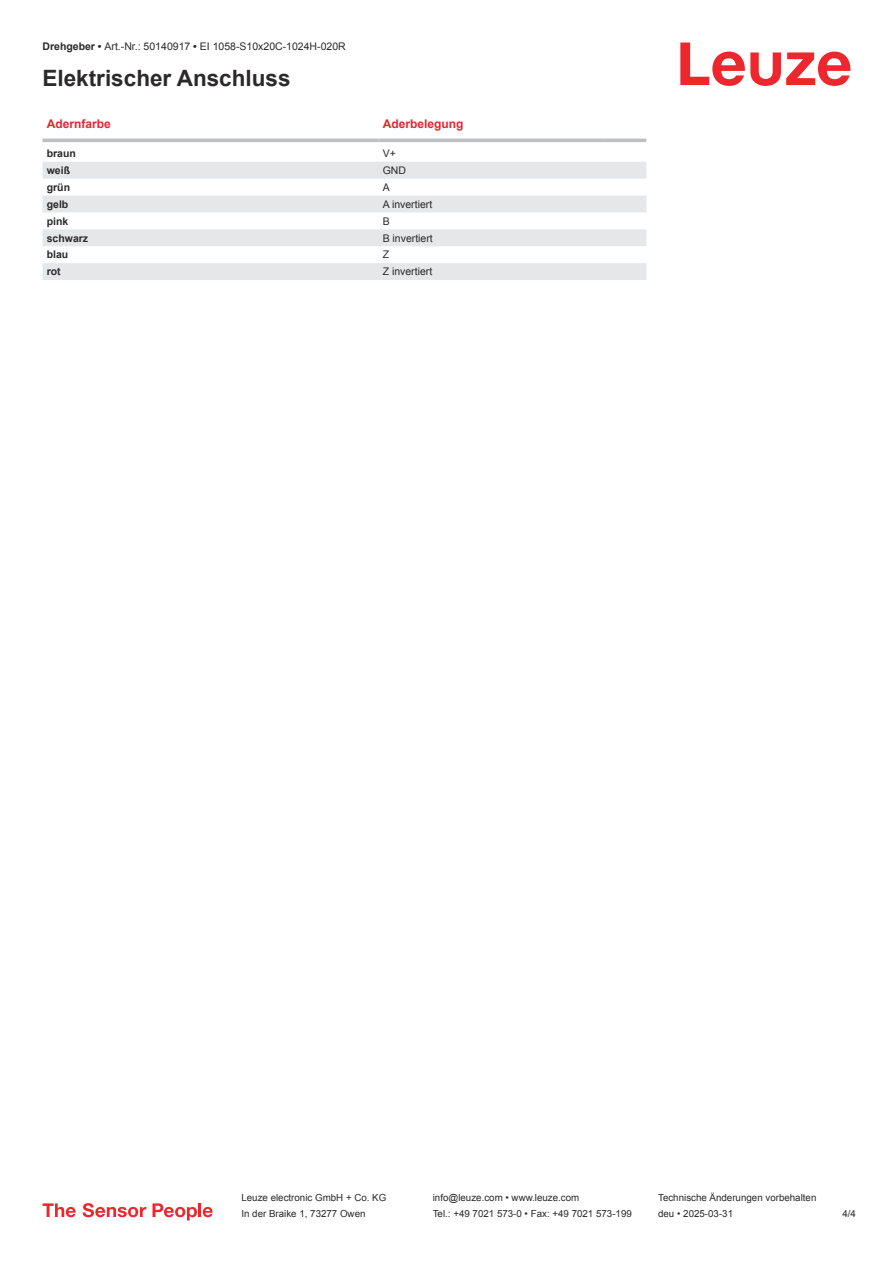
<style>
.page{position:relative;width:893px;height:1263px;background:#fff}
.page>*{position:absolute;margin:0;border:0;box-sizing:border-box;transform-origin:0 0}
.t1{font:700 22.5px "Arial";color:#2b292a}
.t2{font:700 12px "Arial";color:#db2a30}
.t3{font:10.5px "Arial";color:#2b292a}
.t4{font:700 10.5px "Arial";color:#2b292a}
.t5{font:9.75px "Arial";color:#2b292a}
.s1{font-weight:700}
</style>
<div class="page">
<svg style="left:680px;top:43px;width:170px;height:43px"></svg>
<svg style="left:43px;top:138px;width:603px;height:1px"></svg>
<svg style="left:43px;top:162px;width:603px;height:118px;fill:#e6e7e9"></svg>
<hr style="left:43px;top:139px;width:335px;height:3px;background:#bdbfc1">
<hr style="left:378px;top:139px;width:226px;height:3px;background:#bdbfc1">
<hr style="left:604px;top:139px;width:42px;height:3px;background:#bdbfc1">
<svg style="left:43px;top:1203px;width:33px;height:14px"></svg>
<svg style="left:83px;top:1203px;width:63px;height:14px"></svg>
<svg style="left:153px;top:1203px;width:44px;height:17px"></svg>
<hr style="left:198px;top:1203px;width:3px;height:14px;background:#ed272d">
<svg style="left:203px;top:1207px;width:10px;height:10px"></svg>
<p class="t3" style="left:43px;top:43px;width:305px"><span class="s1">Drehgeber •</span> Art.-Nr.: 50140917 <span class="s1">•</span> EI 1058-S10x20C-1024H-020R</p>
<h1 class="t1" style="left:43px;top:70px;width:250px">Elektrischer Anschluss</h1>
<p class="t2" style="left:47px;top:119px;width:66px">Adernfarbe</p>
<p class="t2" style="left:383px;top:119px;width:82px">Aderbelegung</p>
<p class="t4" style="left:47px;top:149px;width:31px">braun</p>
<p class="t3" style="left:383px;top:149px;width:15px">V+</p>
<p class="t4" style="left:47px;top:166px;width:25px">weiß</p>
<p class="t3" style="left:383px;top:166px;width:25px">GND</p>
<p class="t4" style="left:47px;top:183px;width:25px">grün</p>
<p class="t3" style="left:383px;top:183px;width:9px">A</p>
<p class="t4" style="left:47px;top:200px;width:23px">gelb</p>
<p class="t3" style="left:383px;top:200px;width:51px">A invertiert</p>
<p class="t4" style="left:47px;top:217px;width:23px">pink</p>
<p class="t3" style="left:383px;top:217px;width:9px">B</p>
<p class="t4" style="left:47px;top:234px;width:43px">schwarz</p>
<p class="t3" style="left:383px;top:234px;width:52px">B invertiert</p>
<p class="t4" style="left:47px;top:251px;width:23px">blau</p>
<p class="t3" style="left:383px;top:251px;width:8px">Z</p>
<p class="t4" style="left:47px;top:268px;width:15px">rot</p>
<p class="t3" style="left:383px;top:268px;width:51px">Z invertiert</p>
<p class="t5" style="left:241px;top:1194px;width:146px">Leuze electronic GmbH + Co. KG</p>
<p class="t5" style="left:433px;top:1194px;width:148px">info@leuze.com • www.leuze.com</p>
<p class="t5" style="left:658px;top:1194px;width:160px">Technische Änderungen vorbehalten</p>
<p class="t5" style="left:241px;top:1210px;width:126px">In der Braike 1, 73277 Owen</p>
<p class="t5" style="left:433px;top:1210px;width:201px">Tel.: +49 7021 573-0 • Fax: +49 7021 573-199</p>
<p class="t5" style="left:658px;top:1210px;width:76px">deu • 2025-03-31</p>
<p class="t5" style="left:842px;top:1210px;width:15px">4 /4</p>
</div>
